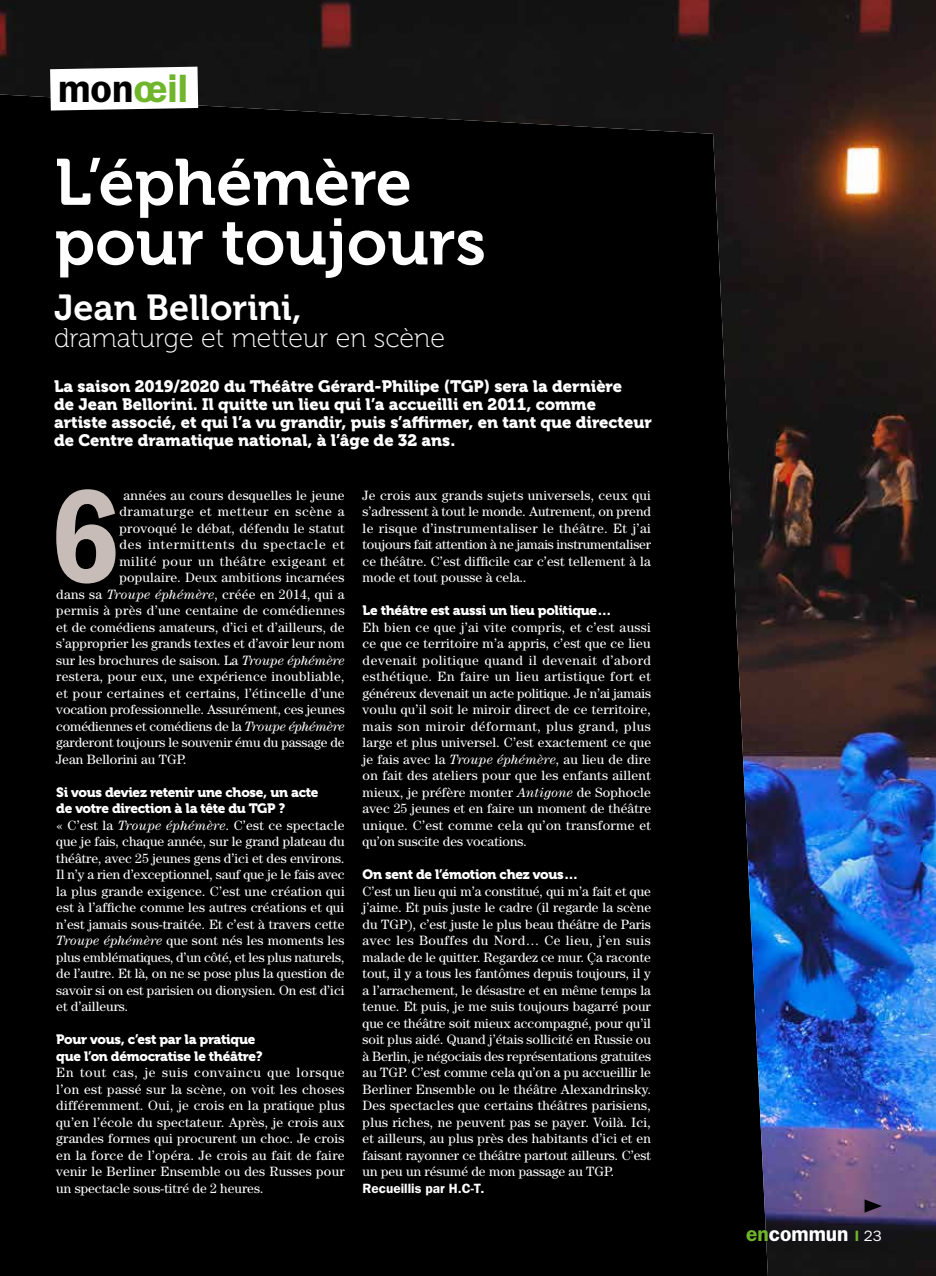
<style>
.page{position:relative;width:936px;height:1276px;background:#fff}
.page>*{position:absolute;margin:0;border:0;box-sizing:border-box;transform-origin:0 0}
.t1{font:137.25px "ITC Franklin Gothic Std Dm Cd";color:#c7bcb8}
.t2{font:65.1px/59.6px "Museo 700";color:#fff}
.t3{font:600 39.75px "ITC Franklin Gothic Std";color:#000}
.t4{font:36px "Museo 700";color:#fff}
.t5{font:27px "Museo 100";color:#fff}
.t6{font:600 21px "ITC Franklin Gothic Std";color:#fff}
.Chapo{font:16.5px/18px "Museo 900";color:#fff}
.t7{font:13.5px/16.5px "Century";letter-spacing:.01em;color:#fff;text-align:justify}
.Intertitre{font:13.5px/16.5px "Museo 900";letter-spacing:-.02em;color:#fff}
.t8{font:13.5px "Century";letter-spacing:.03em;color:#fff}
.t9{font:13.5px "Century";letter-spacing:.05em;color:#fff}
.t10{font:13.5px "Century";letter-spacing:-.01em;color:#fff}
.t11{font:13.5px "Century";letter-spacing:.06em;color:#fff}
.Auteur{font:600 13.5px "ITC Franklin Gothic Std";color:#fff}
.s1{color:#70b62c}
.s2{font-style:italic}
.s3{font-size:15px;color:#70b62c}
.s4{font-weight:400;font-size:15px}
</style>
<div class="page">
<img style="left:0;top:0;width:935px;height:1276px">
<svg style="left:864px;top:1199px;width:17px;height:13px"></svg>
<svg style="left:50px;top:67px;width:148px;height:44px"></svg>
<p class="t3" style="left:58px;top:65px;width:132px">mon<span class="s1">œil</span></p>
<p class="t2" style="left:55px;top:153px;width:433px">L’éphémère pour toujours</p>
<p class="t4" style="left:54px;top:287px;width:249px">Jean Bellorini,</p>
<p class="t5" style="left:54px;top:323px;width:392px">dramaturge et metteur en scène</p>
<p class="Chapo" style="left:54px;top:377px;width:599px">La saison 2019/2020 du Théâtre Gérard-Philipe (TGP) sera la dernière<br>de Jean Bellorini. Il quitte un lieu qui l’a accueilli en 2011, comme artiste associé, et qui l’a vu grandir, puis s’affirmer, en tant que directeur de Centre dramatique national, à l’âge de 32 ans.</p>
<p class="t1" style="left:49px;top:458px;width:72px">6</p>
<p class="t7" style="left:123px;top:486px;width:222px">années au cours desquelles le jeune</p>
<p class="t9" style="left:119px;top:503px;width:227px">dramaturge et metteur en scène a</p>
<p class="t7" style="left:119px;top:519px;width:226px">provoqué le débat, défendu le statut</p>
<p class="t11" style="left:119px;top:536px;width:226px">des intermittents du spectacle et</p>
<p class="t9" style="left:119px;top:553px;width:227px">milité pour un théâtre exigeant et</p>
<p class="t7" style="left:119px;top:569px;width:226px">populaire. Deux ambitions incarnées</p>
<p class="t7" style="left:56px;top:585px;width:290px">dans sa <span class="s2">Troupe éphémère</span>, créée en 2014, qui a</p>
<p class="t8" style="left:56px;top:602px;width:290px">permis à près d’une centaine de comédiennes</p>
<p class="t7" style="left:56px;top:618px;width:290px">et de comédiens amateurs, d’ici et d’ailleurs, de</p>
<p class="t7" style="left:56px;top:635px;width:290px">s’approprier les grands textes et d’avoir leur nom</p>
<p class="t7" style="left:56px;top:651px;width:290px">sur les brochures de saison. La <span class="s2">Troupe éphémère</span></p>
<p class="t7" style="left:56px;top:668px;width:289px">restera, pour eux, une expérience inoubliable,</p>
<p class="t8" style="left:56px;top:685px;width:290px">et pour certaines et certains, l’étincelle d’une</p>
<p class="t7" style="left:56px;top:701px;width:290px">vocation professionnelle. Assurément, ces jeunes</p>
<p class="t10" style="left:56px;top:718px;width:290px">comédiennes et comédiens de la <span class="s2">Troupe éphémère</span></p>
<p class="t7" style="left:56px;top:734px;width:290px">garderont toujours le souvenir ému du passage de</p>
<p class="t7" style="left:56px;top:750px;width:132px">Jean Bellorini au TGP.</p>
<p class="Intertitre" style="left:56px;top:784px;width:264px">Si vous deviez retenir une chose, un acte de votre direction à la tête du TGP ?</p>
<p class="t7" style="left:56px;top:816px;width:290px">« C’est la <span class="s2">Troupe éphémère</span>. C’est ce spectacle que je fais, chaque année, sur le grand plateau du théâtre, avec 25 jeunes gens d’ici et des environs.<br>Il n’y a rien d’exceptionnel, sauf que je le fais avec la plus grande exigence. C’est une création qui est à l’affiche comme les autres créations et qui n’est jamais sous-traitée. Et c’est à travers cette <span class="s2">Troupe éphémère</span> que sont nés les moments les plus emblématiques, d’un côté, et les plus naturels, de l’autre. Et là, on ne se pose plus la question de savoir si on est parisien ou dionysien. On est d’ici et d’ailleurs.</p>
<p class="Intertitre" style="left:56px;top:1031px;width:208px">Pour vous, c’est par la pratique que l’on démocratise le théâtre?</p>
<p class="t7" style="left:56px;top:1064px;width:290px">En tout cas, je suis convaincu que lorsque l’on est passé sur la scène, on voit les choses différemment. Oui, je crois en la pratique plus qu’en l’école du spectateur. Après, je crois aux grandes formes qui procurent un choc. Je crois en la force de l’opéra. Je crois au fait de faire venir le Berliner Ensemble ou des Russes pour un spectacle sous-titré de 2 heures.</p>
<p class="t7" style="left:362px;top:486px;width:290px">Je crois aux grands sujets universels, ceux qui s’adressent à tout le monde. Autrement, on prend le risque d’instrumentaliser le théâtre. Et j’ai toujours fait attention à ne jamais instrumentaliser ce théâtre. C’est difficile car c’est tellement à la mode et tout pousse à cela..</p>
<p class="Intertitre" style="left:362px;top:602px;width:251px">Le théâtre est aussi un lieu politique…</p>
<p class="t7" style="left:362px;top:618px;width:290px">Eh bien ce que j’ai vite compris, et c’est aussi ce que ce territoire m’a appris, c’est que ce lieu devenait politique quand il devenait d’abord esthétique. En faire un lieu artistique fort et généreux devenait un acte politique. Je n’ai jamais voulu qu’il soit le miroir direct de ce territoire, mais son miroir déformant, plus grand, plus large et plus universel. C’est exactement ce que je fais avec la <span class="s2">Troupe éphémère</span>, au lieu de dire on fait des ateliers pour que les enfants aillent mieux, je préfère monter <span class="s2">Antigone</span> de Sophocle avec 25 jeunes et en faire un moment de théâtre unique. C’est comme cela qu’on transforme et qu’on suscite des vocations.</p>
<p class="Intertitre" style="left:362px;top:866px;width:217px">On sent de l’émotion chez vous…</p>
<p class="t7" style="left:362px;top:882px;width:290px">C’est un lieu qui m’a constitué, qui m’a fait et que j’aime. Et puis juste le cadre (il regarde la scène du TGP), c’est juste le plus beau théâtre de Paris avec les Bouffes du Nord… Ce lieu, j’en suis malade de le quitter. Regardez ce mur. Ça raconte tout, il y a tous les fantômes depuis toujours, il y a l’arrachement, le désastre et en même temps la tenue. Et puis, je me suis toujours bagarré pour que ce théâtre soit mieux accompagné, pour qu’il soit plus aidé. Quand j’étais sollicité en Russie ou à Berlin, je négociais des représentations gratuites au TGP. C’est comme cela qu’on a pu accueillir le Berliner Ensemble ou le théâtre Alexandrinsky.<br>Des spectacles que certains théâtres parisiens, plus riches, ne peuvent pas se payer. Voilà. Ici, et ailleurs, au plus près des habitants d’ici et en faisant rayonner ce théâtre partout ailleurs. C’est un peu un résumé de mon passage au TGP.</p>
<p class="Auteur" style="left:362px;top:1180px;width:123px">Recueillis par H.C-T.</p>
<p class="t6" style="left:746px;top:1221px;width:137px"><span class="s1">en</span>commun <span class="s3">I</span> <span class="s4">23</span></p>
</div>
